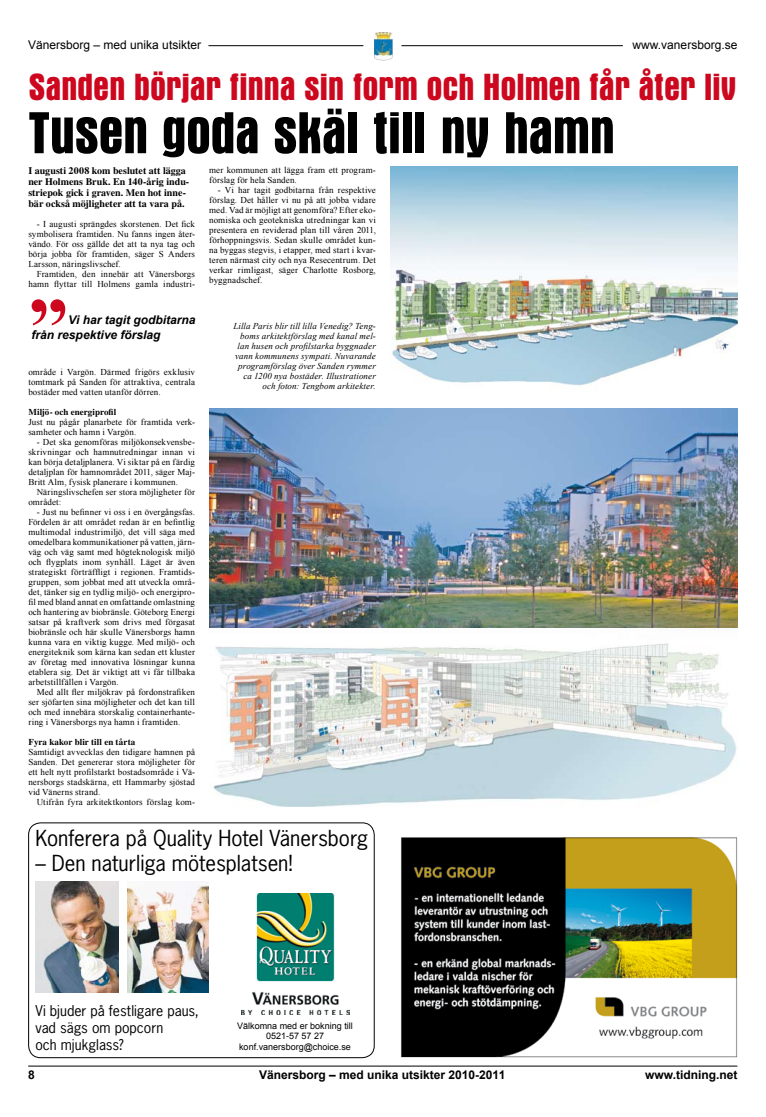
<style>
.page{position:relative;width:766px;height:1117px;background:#fff}
.page>*{position:absolute;margin:0;border:0;box-sizing:border-box;transform-origin:0 0}
.t1{font:700 80px "Times New Roman";color:#cc071e}
.t2{font:700 condensed 60px "Aurora BT";letter-spacing:-.015em;color:#000}
.t3{font:700 condensed 38.4px "Aurora BT";letter-spacing:-.01em;color:#cc071e}
.t4{font:20.8px "News Gothic Std";letter-spacing:-.005em;color:#000}
.t5{font:14px/16.8px "News Gothic Std";color:#000}
.t6{font:700 12px "Arial";color:#000}
.t7{font:12px "Arial";color:#000}
.t8{font:italic 700 12px "Arial";color:#000}
.t9{font:700 10px/11px "Times";color:#000}
.t10{font:9px/10px "Times New Roman";letter-spacing:.01em;color:#000;text-align:justify}
.t11{font:italic 9px/10px "Times New Roman";letter-spacing:.015em;color:#000;text-align:right}
.t12{font:9px/10.8px "Arial";color:#000;text-align:center}
.t13{font:700 9px "Times";letter-spacing:.01em;color:#000}
</style>
<div class="page">
<hr style="left:401px;top:45px;width:221px;height:1px;background:#000">
<hr style="left:208px;top:45px;width:155px;height:1px;background:#000">
<hr style="left:28px;top:1066px;width:709px;height:1px;background:#000">
<img style="left:374px;top:32px;width:18px;height:29px">
<img style="left:209px;top:627px;width:528px;height:180px">
<img style="left:209px;top:409px;width:528px;height:218px">
<img style="left:390px;top:166px;width:347px;height:220px">
<img style="left:35px;top:882px;width:83px;height:111px">
<img style="left:127px;top:882px;width:81px;height:111px">
<img style="left:241px;top:893px;width:108px;height:122px">
<div style="left:28px;top:823px;width:346px;height:235px;border:1px solid #000;border-radius:12px"></div>
<img style="left:401px;top:837px;width:337px;height:221px">
<h3 class="t7" style="left:28px;top:37px;width:174px">Vänersborg – med unika utsikter</h3>
<h3 class="t7" style="left:632px;top:37px;width:106px">www.vanersborg.se</h3>
<h3 class="t3" style="left:28px;top:65px;width:709px">Sanden börjar finna sin form och Holmen får åter liv</h3>
<h2 class="t2" style="left:28px;top:99px;width:588px">Tusen goda skäl till ny hamn</h2>
<p class="t10" style="left:209px;top:164px;width:168px">mer kommunen att lägga fram ett program&shy;förslag för hela Sanden.</p>
<p class="t10" style="left:209px;top:184px;width:168px;text-indent:9px">- Vi har tagit godbitarna från respektive förslag. Det håller vi nu på att jobba vidare med. Vad är möjligt att genomföra? Efter eko&shy;nomiska och geotekniska utredningar kan vi presentera en reviderad plan till våren 2011, förhoppningsvis. Sedan skulle området kun&shy;na byggas stegvis, i etapper, med start i kvar&shy;teren närmast city och nya Resecentrum. Det verkar rimligast, säger Charlotte Rosborg, byggnadschef.</p>
<p class="t11" style="left:233px;top:320px;width:144px">Lilla Paris blir till lilla Venedig? Teng&shy;boms arkitektförslag med kanal mel&shy;lan husen och profilstarka byggnader vann kommunens sympati. Nuvarande programförslag över Sanden rymmer ca 1200 nya bostäder. Illustrationer och foton: Tengbom arkitekter.</p>
<p class="t9" style="left:28px;top:165px;width:162px">I augusti 2008 kom beslutet att lägga ner Holmens Bruk. En 140-årig indu&shy;striepok gick i graven. Men hot inne&shy;bär också möjligheter att ta vara på.</p>
<p class="t10" style="left:28px;top:219px;width:168px;text-indent:9px">- I augusti sprängdes skorstenen. Det fick symbolisera framtiden. Nu fanns ingen åter&shy;vändo. För oss gällde det att ta nya tag och börja jobba för framtiden, säger S Anders Larsson, näringslivschef.</p>
<p class="t10" style="left:28px;top:269px;width:168px;text-align:right">Framtiden, den innebär att Vänersborgs hamn flyttar till Holmens gamla industri-</p>
<h1 class="t1" style="left:28px;top:271px;width:41px">”</h1>
<h3 class="t8" style="left:31px;top:326px;width:130px">från respektive förslag</h3>
<h3 class="t8" style="left:68px;top:312px;width:129px">Vi har tagit godbitarna</h3>
<p class="t10" style="left:28px;top:367px;width:168px">område i Vargön. Därmed frigörs exklusiv tomtmark på Sanden för attraktiva, centrala bostäder med vatten utanför dörren.</p>
<p class="t13" style="left:28px;top:407px;width:89px">Miljö- och energiprofil</p>
<p class="t10" style="left:28px;top:417px;width:168px">Just nu pågår planarbete för framtida verk&shy;samheter och hamn i Vargön.</p>
<p class="t10" style="left:28px;top:437px;width:168px;text-indent:9px">- Det ska genomföras miljökonsekvensbe&shy;skrivningar och hamnutredningar innan vi kan börja detaljplanera. Vi siktar på en färdig detaljplan för hamnområdet 2011, säger Maj-Britt Alm, fysisk planerare i kommunen.</p>
<p class="t10" style="left:28px;top:487px;width:168px;text-indent:9px">Näringslivschefen ser stora möjligheter för området:</p>
<p class="t10" style="left:28px;top:507px;width:168px;text-indent:9px">- Just nu befinner vi oss i en övergångsfas.<br>Fördelen är att området redan är en befintlig multimodal industrimiljö, det vill säga med omedelbara kommunikationer på vatten, järn&shy;väg och väg samt med högteknologisk miljö och flygplats inom synhåll. Läget är även strategiskt förträffligt i regionen. Framtids&shy;gruppen, som jobbat med att utveckla områ&shy;det, tänker sig en tydlig miljö- och energipro&shy;fil med bland annat en omfattande omlastning och hantering av biobränsle. Göteborg Energi satsar på kraftverk som drivs med förgasat biobränsle och här skulle Vänersborgs hamn kunna vara en viktig kugge. Med miljö- och energiteknik som kärna kan sedan ett kluster av företag med innovativa lösningar kunna etablera sig. Det är viktigt att vi får tillbaka arbetstillfällen i Vargön.</p>
<p class="t10" style="left:28px;top:687px;width:168px;text-indent:9px">Med allt fler miljökrav på fordonstrafiken ser sjöfarten sina möjligheter och det kan till och med innebära storskalig containerhante&shy;ring i Vänersborgs nya hamn i framtiden.</p>
<p class="t13" style="left:28px;top:737px;width:108px">Fyra kakor blir till en tårta</p>
<p class="t10" style="left:28px;top:747px;width:168px">Samtidigt avvecklas den tidigare hamnen på Sanden. Det genererar stora möjligheter för ett helt nytt profilstarkt bostadsområde i Vä&shy;nersborgs stadskärna, ett Hammarby sjöstad vid Vänerns strand.</p>
<p class="t10" style="left:37px;top:797px;width:160px">Utifrån fyra arkitektkontors förslag kom-</p>
<h3 class="t4" style="left:35px;top:825px;width:334px">Konferera på Quality Hotel Vänersborg</h3>
<h3 class="t4" style="left:35px;top:850px;width:258px">– Den naturliga mötesplatsen!</h3>
<h3 class="t5" style="left:35px;top:1002px;width:165px">Vi bjuder på festligare paus, vad sägs om popcorn<br>och mjukglass?</h3>
<p class="t12" style="left:237px;top:1020px;width:117px">Välkomna med er bokning till<br>0521-57 57 27 konf.vanersborg@choice.se</p>
<h3 class="t6" style="left:259px;top:1066px;width:248px">Vänersborg – med unika utsikter 2010-2011</h3>
<h3 class="t6" style="left:645px;top:1067px;width:94px">www.tidning.net</h3>
</div>
